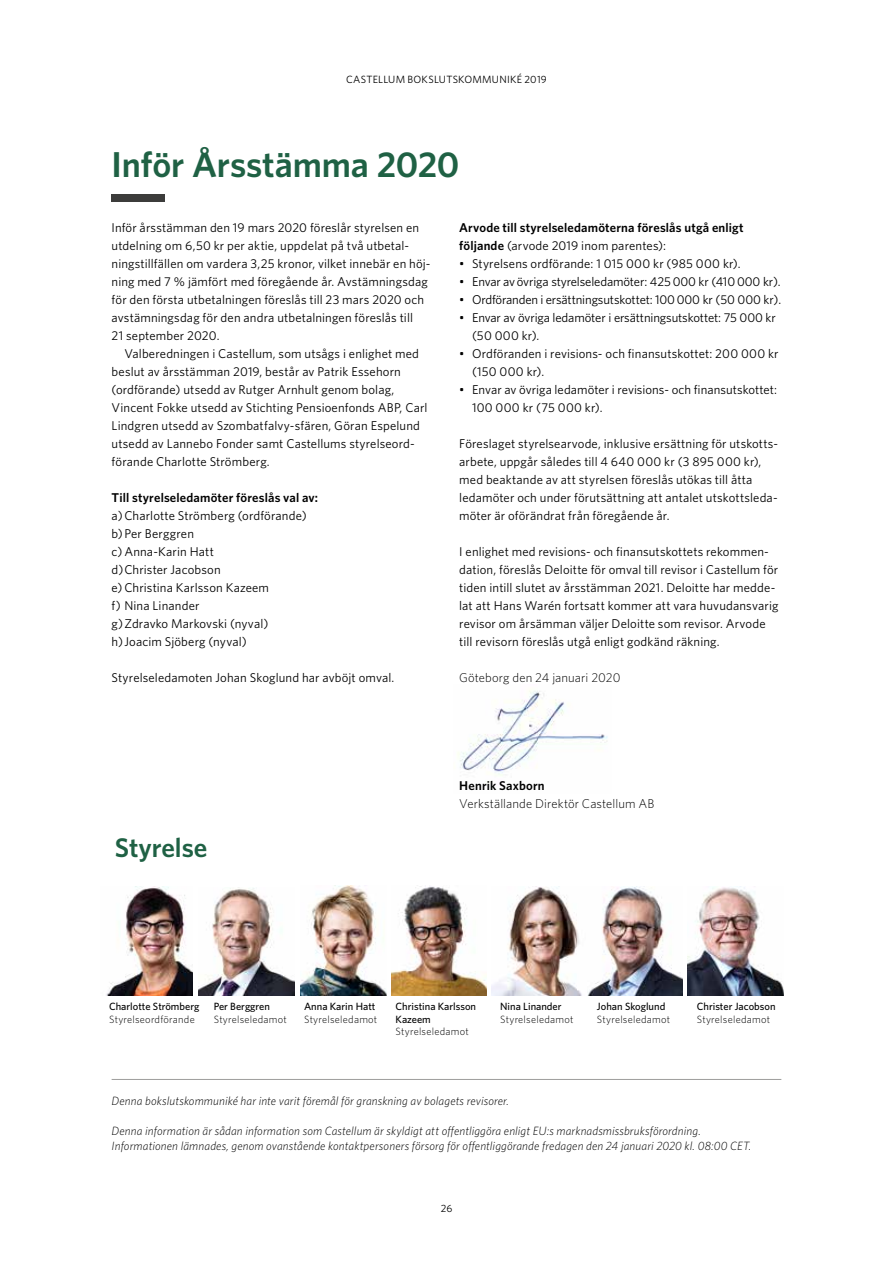
<style>
.page{position:relative;width:893px;height:1263px;background:#fff}
.page>*{position:absolute;margin:0;border:0;box-sizing:border-box;transform-origin:0 0}
.t1{font:600 36px "Whitney";letter-spacing:-.005em;color:#1f6144}
.t2{font:600 27px "Whitney";color:#1f6144}
.t3{font:12.75px/18px "Whitney";letter-spacing:.01em;color:#000}
.t4{font:12.75px/18px "Whitney";letter-spacing:-.01em;color:#000}
.t5{font:600 12.75px/18px "Whitney";letter-spacing:.015em;color:#000}
.t6{font:300 12.75px "Whitney";letter-spacing:.01em;color:#000}
.t7{font:italic 300 12px/15px "Whitney";letter-spacing:.01em;color:#000}
.t8{font:300 10.5px "Whitney";letter-spacing:.025em;color:#000}
.t9{font:500 10.5px/12.6px "Whitney";color:#000}
.t10{font:10.5px "Whitney";letter-spacing:.02em;color:#000}
.s1{font-weight:400}
</style>
<div class="page">
<div style="left:112px;top:194px;width:53px;height:7px;background:#3c3c3b"></div>
<img style="left:198px;top:888px;width:96px;height:107px">
<img style="left:391px;top:886px;width:96px;height:109px">
<img style="left:492px;top:886px;width:90px;height:109px">
<img style="left:300px;top:885px;width:87px;height:110px">
<img style="left:688px;top:886px;width:95px;height:109px">
<img style="left:106px;top:886px;width:87px;height:109px">
<img style="left:587px;top:886px;width:96px;height:109px">
<img style="left:457px;top:690px;width:151px;height:86px">
<hr style="left:112px;top:1079px;width:669px;height:1px;background:#9d9d9c">
<p class="t10" style="left:346px;top:72px;width:202px">CASTELLUM BOKSLUTSKOMMUNIKÉ 2019</p>
<h1 class="t1" style="left:112px;top:141px;width:349px">Inför Årsstämma 2020</h1>
<p class="t3" style="left:112px;top:218px;width:320px">Inför årsstämman den 19 mars 2020 föreslår styrelsen en utdelning om 6,50 kr per aktie, uppdelat på två utbetal&shy;ningstillfällen om vardera 3,25 kronor, vilket innebär en höj&shy;ning med 7 % jämfört med föregående år. Avstämningsdag för den första utbetalningen föreslås till 23 mars 2020 och avstämningsdag för den andra utbetalningen föreslås till<br>21 september 2020.</p>
<p class="t3" style="left:112px;top:344px;width:317px;text-indent:13px">Valberedningen i Castellum, som utsågs i enlighet med beslut av årsstämman 2019, består av Patrik Essehorn (ordförande) utsedd av Rutger Arnhult genom bolag, Vincent Fokke utsedd av Stichting Pensioenfonds ABP, Carl Lindgren utsedd av Szombatfalvy-sfären, Göran Espelund utsedd av Lannebo Fonder samt Castellums styrelseord&shy;förande Charlotte Strömberg.</p>
<p class="t5" style="left:112px;top:488px;width:208px">Till styrelseledamöter föreslås val av:</p>
<p class="t3" style="left:112px;top:506px;width:197px">a)Charlotte Strömberg (ordförande) b)Per Berggren<br>c)Anna-Karin Hatt<br>d)Christer Jacobson<br>e)Christina Karlsson Kazeem<br>f) Nina Linander<br>g)Zdravko Markovski (nyval) h)Joacim Sjöberg (nyval)</p>
<p class="t3" style="left:112px;top:668px;width:284px">Styrelseledamoten Johan Skoglund har avböjt omval.</p>
<p class="t5" style="left:459px;top:218px;width:286px">Arvode till styrelseledamöterna föreslås utgå enligt följande <span class="s1">(arvode 2019 inom parentes):</span></p>
<p class="t3" style="left:459px;top:254px;width:283px">• Styrelsens ordförande: 1 015 000 kr (985 000 kr).</p>
<p class="t4" style="left:459px;top:272px;width:323px">• Envar av övriga styrelseledamöter: 425 000 kr (410 000 kr).</p>
<p class="t4" style="left:459px;top:290px;width:324px">• Ordföranden i ersättningsutskottet: 100 000 kr (50 000 kr).</p>
<p class="t4" style="left:472px;top:308px;width:305px;text-indent:-13px">• Envar av övriga ledamöter i ersättningsutskottet: 75 000 kr (50 000 kr).</p>
<p class="t3" style="left:472px;top:344px;width:308px;text-indent:-13px">• Ordföranden i revisions- och finansutskottet: 200 000 kr (150 000 kr).</p>
<p class="t3" style="left:472px;top:380px;width:306px;text-indent:-13px">• Envar av övriga ledamöter i revisions- och finansutskottet:<br>100 000 kr (75 000 kr).</p>
<p class="t3" style="left:459px;top:434px;width:320px">Föreslaget styrelsearvode, inklusive ersättning för utskotts&shy;arbete, uppgår således till 4 640 000 kr (3 895 000 kr), med beaktande av att styrelsen föreslås utökas till åtta ledamöter och under förutsättning att antalet utskottsleda&shy;möter är oförändrat från föregående år.</p>
<p class="t3" style="left:459px;top:542px;width:321px">I enlighet med revisions- och finansutskottets rekommen&shy;dation, föreslås Deloitte för omval till revisor i Castellum för tiden intill slutet av årsstämman 2021. Deloitte har medde&shy;lat att Hans Warén fortsatt kommer att vara huvudansvarig revisor om årsämman väljer Deloitte som revisor. Arvode till revisorn föreslås utgå enligt godkänd räkning.</p>
<p class="t6" style="left:459px;top:669px;width:163px">Göteborg den 24 januari 2020</p>
<h2 class="t2" style="left:115px;top:830px;width:94px">Styrelse</h2>
<p class="t5" style="left:459px;top:776px;width:87px">Henrik Saxborn</p>
<p class="t6" style="left:459px;top:795px;width:197px">Verkställande Direktör Castellum AB</p>
<p class="t9" style="left:109px;top:1000px;width:92px">Charlotte Strömberg</p>
<p class="t8" style="left:109px;top:1012px;width:87px">Styrelseordförande</p>
<p class="t9" style="left:214px;top:1000px;width:58px">Per Berggren</p>
<p class="t8" style="left:214px;top:1012px;width:75px">Styrelseledamot</p>
<p class="t9" style="left:304px;top:1000px;width:73px">Anna Karin Hatt</p>
<p class="t8" style="left:304px;top:1012px;width:75px">Styrelseledamot</p>
<p class="t9" style="left:396px;top:1000px;width:82px">Christina Karlsson<br>Kazeem</p>
<p class="t8" style="left:396px;top:1024px;width:75px">Styrelseledamot</p>
<p class="t9" style="left:500px;top:1000px;width:63px">Nina Linander</p>
<p class="t8" style="left:500px;top:1012px;width:75px">Styrelseledamot</p>
<p class="t9" style="left:597px;top:1000px;width:70px">Johan Skoglund</p>
<p class="t8" style="left:597px;top:1012px;width:75px">Styrelseledamot</p>
<p class="t9" style="left:697px;top:1000px;width:80px">Christer Jacobson</p>
<p class="t8" style="left:697px;top:1012px;width:75px">Styrelseledamot</p>
<p class="t7" style="left:112px;top:1093px;width:399px">Denna bokslutskommuniké har inte varit föremål för granskning av bolagets revisorer.</p>
<p class="t7" style="left:112px;top:1123px;width:641px">Denna information är sådan information som Castellum är skyldigt att offentliggöra enligt EU:s marknadsmissbruksförordning.<br>Informationen lämnades, genom ovanstående kontaktpersoners försorg för offentliggörande fredagen den 24 januari 2020 kl. 08:00 CET.</p>
<p class="t10" style="left:441px;top:1202px;width:13px">26</p>
</div>
